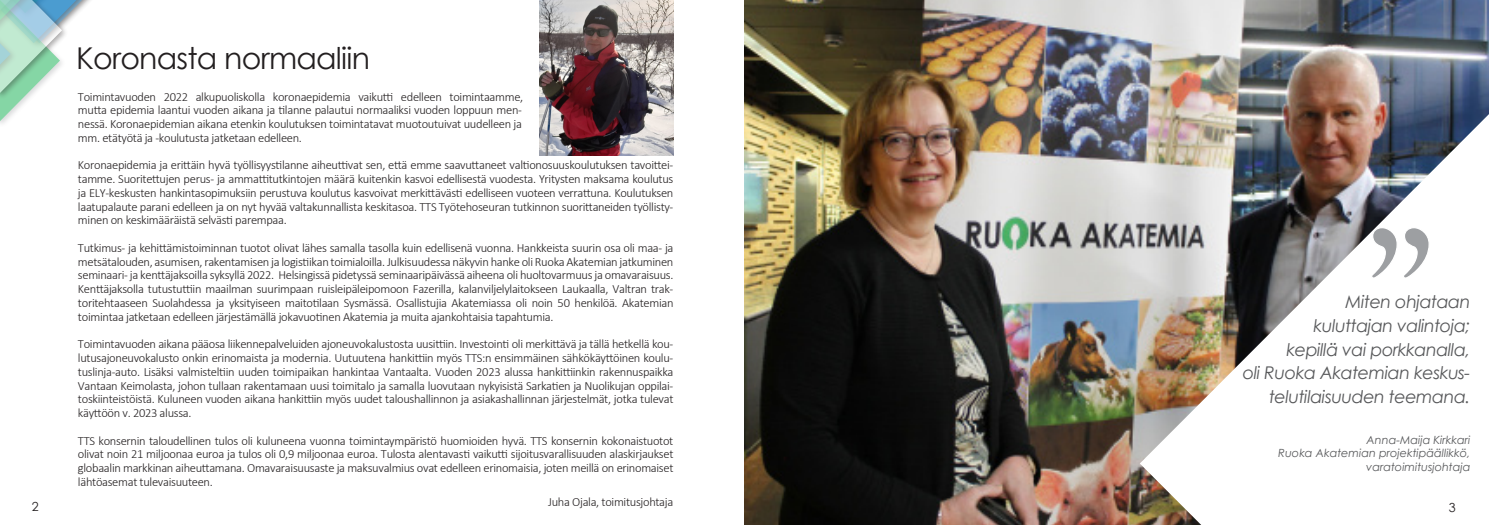
<style>
.page{position:relative;width:1489px;height:525px;background:#fff}
.page>*{position:absolute;margin:0;border:0;box-sizing:border-box;transform-origin:0 0}
.otsikko{font:30px "Century Gothic";letter-spacing:-.025em;color:#231f20}
.t1{font:italic 17.5px/23.8px "Century Gothic";letter-spacing:-.025em;color:#57585a;text-align:right}
.leipäteksti{font:300 12.5px/13.8px "Calibri";letter-spacing:-.025em;color:#231f20;text-align:justify}
.t2{font:12.5px "Century Gothic";color:#231f20}
.t3{font:italic 11.25px "Century Gothic";color:#57585a}
</style>
<div class="page">
<img style="left:744px;top:0;width:744px;height:524px">
<img style="left:539px;top:0;width:134px;height:155px">
<svg style="left:0;top:0;width:90px;height:121px"></svg>
<img style="left:1139px;top:114px;width:349px;height:410px">
<svg style="left:1370px;top:226px;width:60px;height:53px"></svg>
<p class="otsikko" style="left:76px;top:37px;width:295px">Koronasta normaaliin</p>
<p class="leipäteksti" style="left:78px;top:89px;width:447px">Toimintavuoden 2022 alkupuoliskolla koronaepidemia vaikutti edelleen toimintaamme, mutta epidemia laantui vuoden aikana ja tilanne palautui normaaliksi vuoden loppuun men&shy;nessä. Koronaepidemian aikana etenkin koulutuksen toimintatavat muotoutuivat uudelleen ja mm. etätyötä ja -koulutusta jatketaan edelleen.</p>
<p class="leipäteksti" style="left:78px;top:158px;width:597px">Koronaepidemia ja erittäin hyvä työllisyystilanne aiheuttivat sen, että emme saavuttaneet valtionosuuskoulutuksen tavoittei&shy;tamme. Suoritettujen perus- ja ammattitutkintojen määrä kuitenkin kasvoi edellisestä vuodesta. Yritysten maksama koulutus ja ELY-keskusten hankintasopimuksiin perustuva koulutus kasvoivat merkittävästi edelliseen vuoteen verrattuna. Koulutuksen laatupalaute parani edelleen ja on nyt hyvää valtakunnallista keskitasoa. TTS Työtehoseuran tutkinnon suorittaneiden työllisty&shy;minen on keskimääräistä selvästi parempaa.</p>
<p class="leipäteksti" style="left:78px;top:241px;width:597px">Tutkimus- ja kehittämistoiminnan tuotot olivat lähes samalla tasolla kuin edellisenä vuonna. Hankkeista suurin osa oli maa- ja metsätalouden, asumisen, rakentamisen ja logistiikan toimialoilla. Julkisuudessa näkyvin hanke oli Ruoka Akatemian jatkuminen seminaari- ja kenttäjaksoilla syksyllä 2022. Helsingissä pidetyssä seminaaripäivässä aiheena oli huoltovarmuus ja omavaraisuus.<br>Kenttäjaksolla tutustuttiin maailman suurimpaan ruisleipäleipomoon Fazerilla, kalanviljelylaitokseen Laukaalla, Valtran trak&shy;toritehtaaseen Suolahdessa ja yksityiseen maitotilaan Sysmässä. Osallistujia Akatemiassa oli noin 50 henkilöä. Akatemian toimintaa jatketaan edelleen järjestämällä jokavuotinen Akatemia ja muita ajankohtaisia tapahtumia.</p>
<p class="leipäteksti" style="left:78px;top:337px;width:597px">Toimintavuoden aikana pääosa liikennepalveluiden ajoneuvokalustosta uusittiin. Investointi oli merkittävä ja tällä hetkellä kou&shy;lutusajoneuvokalusto onkin erinomaista ja modernia. Uutuutena hankittiin myös TTS:n ensimmäinen sähkökäyttöinen koulu&shy;tuslinja-auto. Lisäksi valmisteltiin uuden toimipaikan hankintaa Vantaalta. Vuoden 2023 alussa hankittiinkin rakennuspaikka Vantaan Keimolasta, johon tullaan rakentamaan uusi toimitalo ja samalla luovutaan nykyisistä Sarkatien ja Nuolikujan oppilai&shy;toskiinteistöistä. Kuluneen vuoden aikana hankittiin myös uudet taloushallinnon ja asiakashallinnan järjestelmät, jotka tulevat käyttöön v. 2023 alussa.</p>
<p class="leipäteksti" style="left:78px;top:433px;width:597px">TTS konsernin taloudellinen tulos oli kuluneena vuonna toimintaympäristö huomioiden hyvä. TTS konsernin kokonaistuotot olivat noin 21 miljoonaa euroa ja tulos oli 0,9 miljoonaa euroa. Tulosta alentavasti vaikutti sijoitusvarallisuuden alaskirjaukset globaalin markkinan aiheuttamana. Omavaraisuusaste ja maksuvalmius ovat edelleen erinomaisia, joten meillä on erinomaiset lähtöasemat tulevaisuuteen.</p>
<p class="leipäteksti" style="left:548px;top:494px;width:127px">Juha Ojala, toimitusjohtaja</p>
<p class="t1" style="left:1345px;top:289px;width:126px">Miten ohjataan</p>
<p class="t1" style="left:1313px;top:313px;width:158px">kuluttajan valintoja;</p>
<p class="t1" style="left:1286px;top:337px;width:185px">kepillä vai porkkanalla,</p>
<p class="t1" style="left:1242px;top:360px;width:229px">oli Ruoka Akatemian keskus&shy;telutilaisuuden teemana.</p>
<p class="t3" style="left:1366px;top:431px;width:105px">Anna-Maija Kirkkari</p>
<p class="t3" style="left:1278px;top:445px;width:194px">Ruoka Akatemian projektipäällikkö,</p>
<p class="t3" style="left:1365px;top:458px;width:106px">varatoimitusjohtaja</p>
<p class="t2" style="left:32px;top:497px;width:8px">2</p>
<p class="t2" style="left:1448px;top:499px;width:8px">3</p>
</div>
